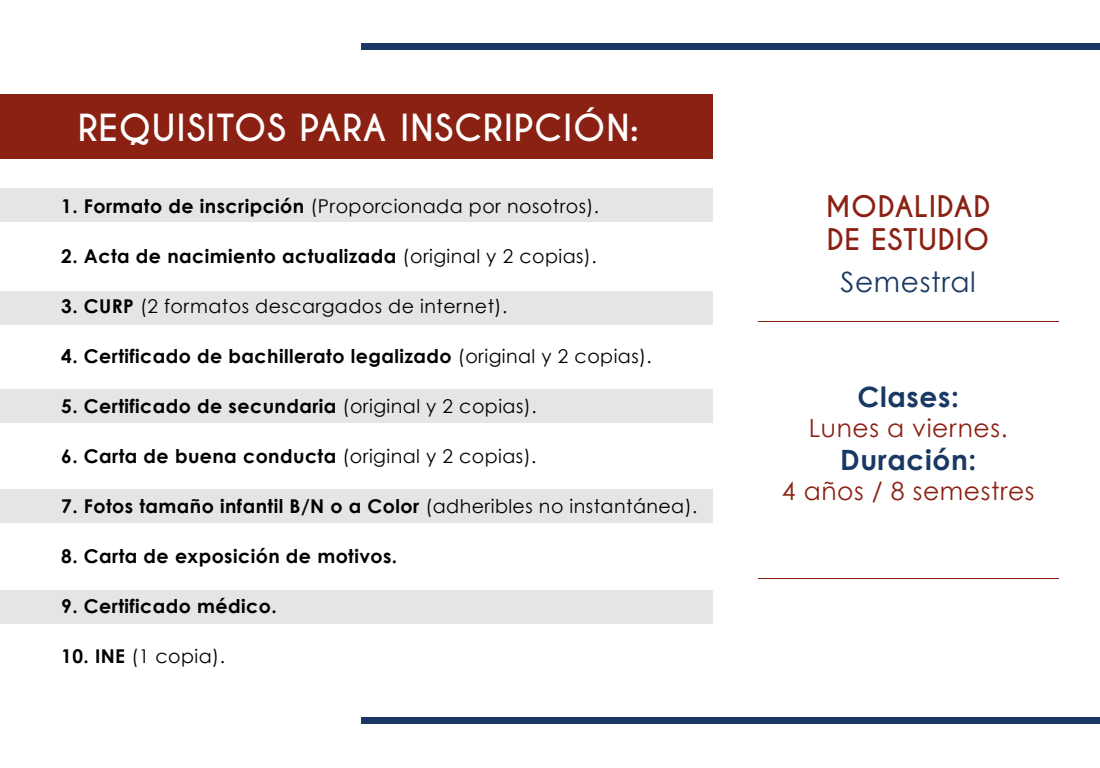
<style>
.page{position:relative;width:1100px;height:768px;background:#fff}
.page>*{position:absolute;margin:0;border:0;box-sizing:border-box;transform-origin:0 0}
.t1{font:700 35px "Caviar Dreams";letter-spacing:.025em;color:#fff}
.t2{font:700 28px/33.6px "Caviar Dreams";letter-spacing:.025em;color:#8b2113}
.t3{font:700 28px "Century Gothic";letter-spacing:.025em;color:#193964}
.t4{font:28px "Century Gothic";letter-spacing:.025em;color:#193964}
.t5{font:25px "Century Gothic";letter-spacing:.025em;color:#8b2113}
.t6{font:700 19px "Century Gothic";letter-spacing:.025em;color:#000}
.t7{font:19px "Century Gothic";letter-spacing:.025em;color:#000}
.s1{font-weight:700}
.s2{font-weight:400}
</style>
<div class="page">
<div style="left:0;top:189px;width:713px;height:33px;background:#e5e5e5"></div>
<div style="left:0;top:292px;width:713px;height:33px;background:#e5e5e5"></div>
<div style="left:0;top:390px;width:713px;height:33px;background:#e5e5e5"></div>
<div style="left:0;top:490px;width:713px;height:33px;background:#e5e5e5"></div>
<div style="left:0;top:591px;width:713px;height:33px;background:#e5e5e5"></div>
<div style="left:0;top:94px;width:713px;height:65px;background:#8b2113"></div>
<hr style="left:758px;top:321px;width:301px;height:1px;background:#8b2113">
<hr style="left:758px;top:578px;width:301px;height:1px;background:#8b2113">
<div style="left:361px;top:43px;width:739px;height:7px;background:#193964"></div>
<div style="left:361px;top:717px;width:739px;height:7px;background:#193964"></div>
<h1 class="t1" style="left:78px;top:106px;width:563px">REQUISITOS PARA INSCRIPCIÓN:</h1>
<p class="t7" style="left:61px;top:194px;width:539px"><span class="s1">1. Formato de inscripción</span> (Proporcionada por nosotros).</p>
<p class="t6" style="left:61px;top:244px;width:537px">2. Acta de nacimiento actualizada <span class="s2">(original y 2 copias).</span></p>
<p class="t7" style="left:61px;top:294px;width:448px"><span class="s1">3. CURP</span> (2 formatos descargados de internet).</p>
<p class="t6" style="left:61px;top:344px;width:592px">4. Certificado de bachillerato legalizado <span class="s2">(original y 2 copias).</span></p>
<p class="t6" style="left:61px;top:394px;width:477px">5. Certificado de secundaria <span class="s2">(original y 2 copias).</span></p>
<p class="t6" style="left:61px;top:444px;width:477px">6. Carta de buena conducta <span class="s2">(original y 2 copias).</span></p>
<p class="t6" style="left:61px;top:494px;width:638px">7. Fotos tamaño infantil B/N o a Color <span class="s2">(adheribles no instantánea).</span></p>
<p class="t6" style="left:61px;top:544px;width:338px">8. Carta de exposición de motivos.</p>
<p class="t6" style="left:61px;top:594px;width:217px">9. Certificado médico.</p>
<p class="t7" style="left:61px;top:644px;width:165px"><span class="s1">10. INE</span> (1 copia).</p>
<h2 class="t2" style="left:826px;top:190px;width:166px">MODALIDAD<br>DE ESTUDIO</h2>
<h2 class="t4" style="left:841px;top:264px;width:137px">Semestral</h2>
<h2 class="t3" style="left:858px;top:379px;width:103px">Clases:</h2>
<h3 class="t5" style="left:809px;top:412px;width:200px">Lunes a viernes.</h3>
<h2 class="t3" style="left:840px;top:442px;width:138px">Duración:</h2>
<h3 class="t5" style="left:782px;top:475px;width:254px">4 años / 8 semestres</h3>
</div>
